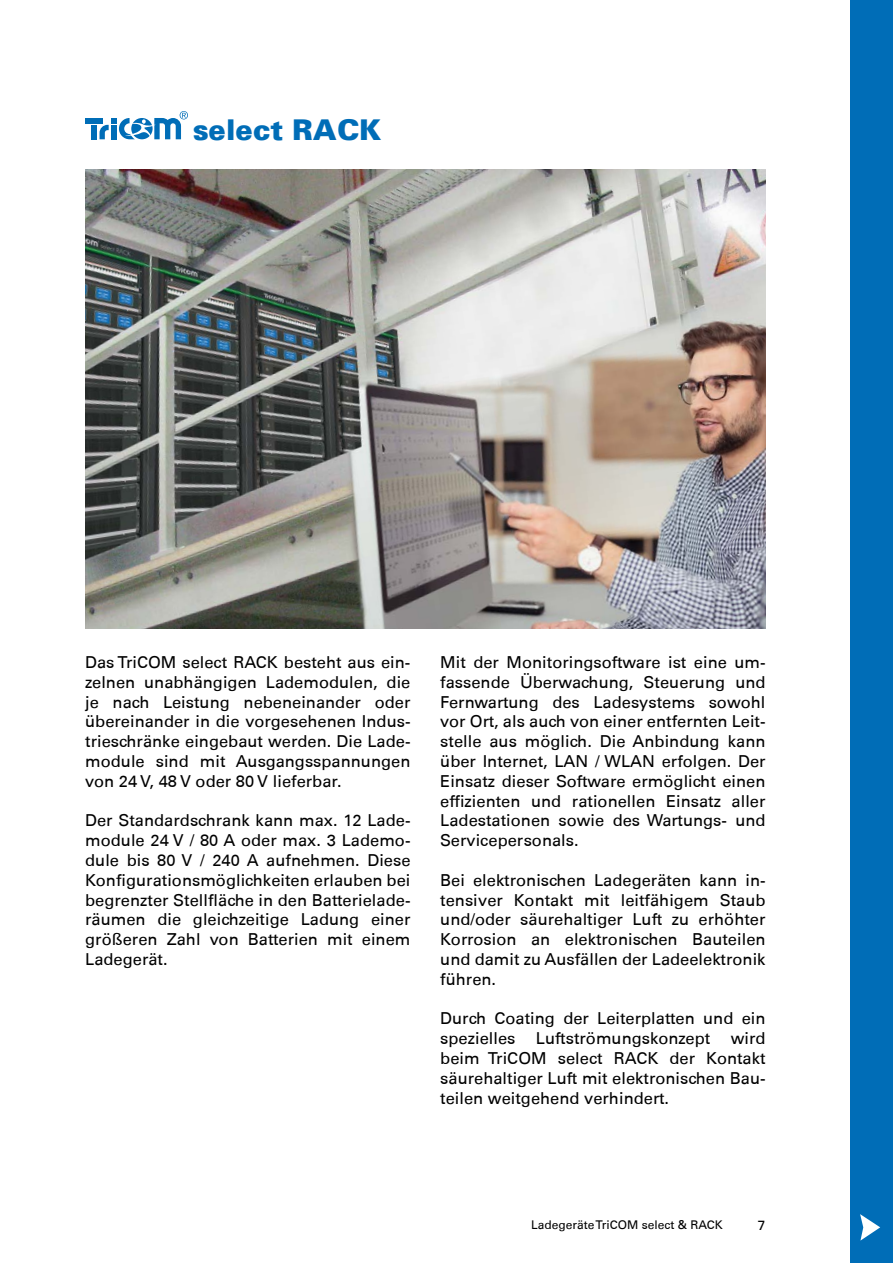
<style>
.page{position:relative;width:893px;height:1263px;background:#fff}
.page>*{position:absolute;margin:0;border:0;box-sizing:border-box;transform-origin:0 0}
.t1{font:900 28.5px "Univers";color:#006db7}
.t2{font:16.5px/19.8px "Univers 55 Roman";color:#000;text-align:justify}
.t3{font:13.5px "Univers 55 Roman";color:#000}
.t4{font:12px "Univers 55 Roman";color:#000}
</style>
<div class="page">
<div style="left:850px;top:0;width:43px;height:1263px;background:#006db7"></div>
<svg style="left:860px;top:1214px;width:20px;height:26px"></svg>
<img style="left:85px;top:169px;width:680px;height:459px">
<div style="left:85px;top:118px;width:18px;height:5px;background:#006db7"></div>
<div style="left:91px;top:125px;width:5px;height:14px;background:#006db7"></div>
<svg style="left:100px;top:111px;width:88px;height:29px"></svg>
<h1 class="t1" style="left:193px;top:111px;width:190px">select RACK</h1>
<p class="t2" style="left:85px;top:652px;width:327px">Das TriCOM select RACK besteht aus ein&shy;zelnen unabhängigen Lademodulen, die je nach Leistung nebeneinander oder übereinander in die vorgesehenen Indus&shy;trieschränke eingebaut werden. Die Lade&shy;module sind mit Ausgangsspannungen von 24 V, 48 V oder 80 V lieferbar.</p>
<p class="t2" style="left:85px;top:811px;width:327px">Der Standardschrank kann max. 12 Lade&shy;module 24 V / 80 A oder max. 3 Lademo&shy;dule bis 80 V / 240 A aufnehmen. Diese Konfigurationsmöglichkeiten erlauben bei begrenzter Stellfläche in den Batterielade&shy;räumen die gleichzeitige Ladung einer größeren Zahl von Batterien mit einem Ladegerät.</p>
<p class="t2" style="left:440px;top:652px;width:327px">Mit der Monitoringsoftware ist eine um&shy;fassende Überwachung, Steuerung und Fernwartung des Ladesystems sowohl vor Ort, als auch von einer entfernten Leit&shy;stelle aus möglich. Die Anbindung kann über Internet, LAN / WLAN erfolgen. Der Einsatz dieser Software ermöglicht einen effizienten und rationellen Einsatz aller Ladestationen sowie des Wartungs- und Servicepersonals.</p>
<p class="t2" style="left:440px;top:870px;width:327px">Bei elektronischen Ladegeräten kann in&shy;tensiver Kontakt mit leitfähigem Staub und/oder säurehaltiger Luft zu erhöhter Korrosion an elektronischen Bauteilen und damit zu Ausfällen der Ladeelektronik führen.</p>
<p class="t2" style="left:440px;top:1009px;width:327px">Durch Coating der Leiterplatten und ein spezielles Luftströmungskonzept wird beim TriCOM select RACK der Kontakt säurehaltiger Luft mit elektronischen Bau&shy;teilen weitgehend verhindert.</p>
<p class="t4" style="left:531px;top:1217px;width:193px">Ladegeräte TriCOM select &amp; RACK</p>
<p class="t3" style="left:758px;top:1217px;width:9px">7</p>
</div>
